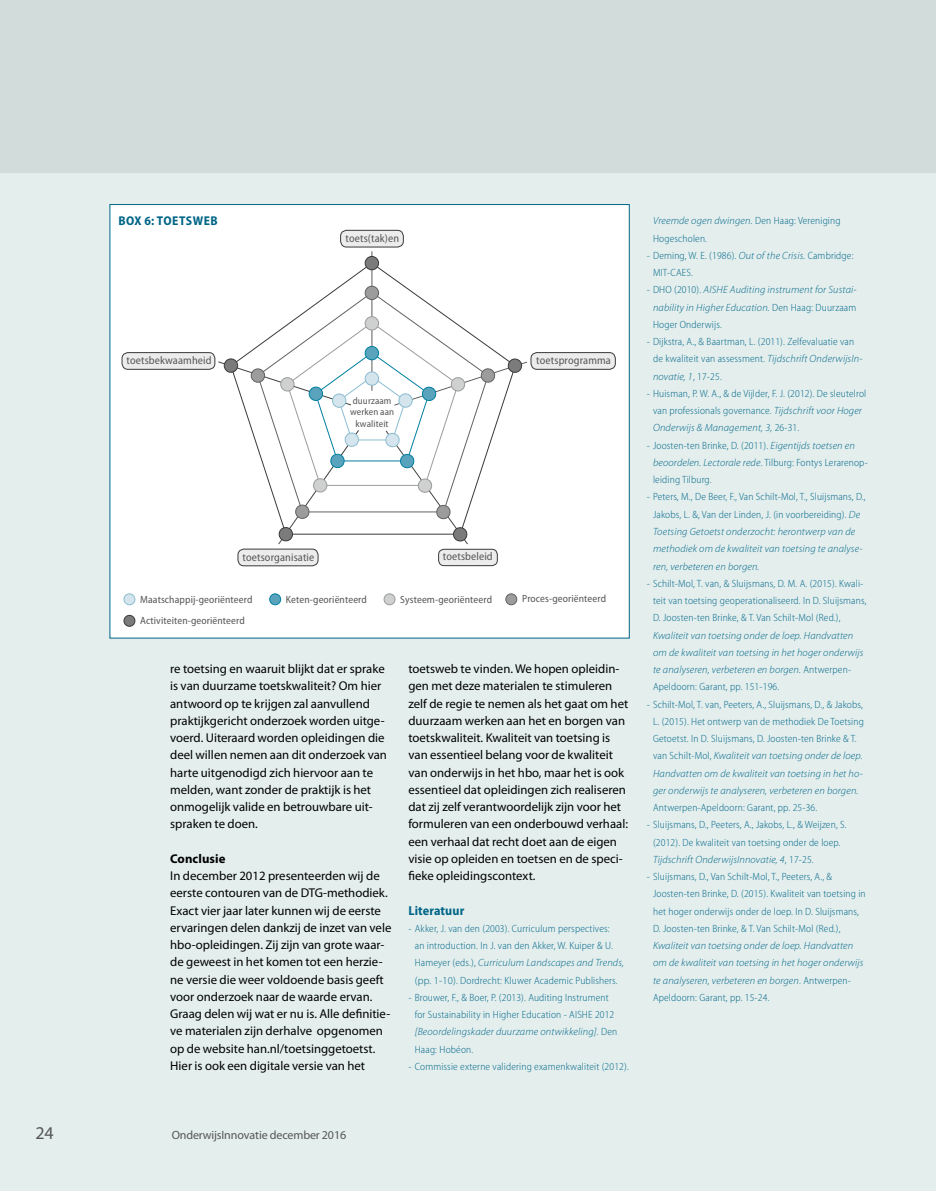
<style>
.page{position:relative;width:936px;height:1191px;background:#fff}
.page>*{position:absolute;margin:0;border:0;box-sizing:border-box;transform-origin:0 0}
.t1{font:18px "Myriad Pro";color:#565655}
.t2{font:700 semi-condensed 13.05px "Myriad Pro";letter-spacing:.01em;color:#006587}
.t3{font:12.75px/17.2px "Myriad Pro";color:#000}
.t4{font:700 semi-condensed 12.75px "Myriad Pro";letter-spacing:.04em;color:#006587}
.t5{font:700 12.75px "Myriad Pro";letter-spacing:.005em;color:#000}
.t6{font:12px "Myriad Pro";letter-spacing:-.01em;color:#565655}
.t7{font:semi-condensed 11.25px "Myriad Pro";letter-spacing:.01em;color:#565655}
.t8{font:300 semi-condensed 10.5px/17.2px "Myriad Pro";letter-spacing:.015em;color:#006587}
.t9{font:italic 300 10.5px/17.2px "Myriad Pro";letter-spacing:.015em;color:#006587}
.t10{font:semi-condensed 10.5px "Myriad Pro";letter-spacing:.01em;color:#565655}
.t11{font:semi-condensed 9.75px/11.2px "Myriad Pro";letter-spacing:.01em;color:#565655;text-align:center}
.s1{font-style:italic;font-stretch:normal}
.s2{font-stretch:normal}
.s3{font-style:normal;font-stretch:semi-condensed}
</style>
<div class="page">
<div style="left:0;top:0;width:935px;height:1191px;background:#e3eeed"></div>
<div style="left:0;top:0;width:935px;height:172px;background:#d2dcdb"></div>
<img style="left:935px;top:0;width:1px;height:380px">
<div style="left:109px;top:204px;width:520px;height:434px;background:#fff"></div>
<hr style="left:371px;top:251px;width:1px;height:140px;background:#3a3a39">
<svg style="left:291px;top:266px;width:163px;height:55px"></svg>
<div style="left:365px;top:256px;width:13px;height:14px;background:#7a7b7a;border-radius:50%"></div>
<div style="left:364px;top:256px;width:15px;height:14px;border:1px solid #3a3a39;border-radius:50%"></div>
<div style="left:365px;top:286px;width:13px;height:13px;background:#9c9c9d;border-radius:50%"></div>
<div style="left:364px;top:286px;width:15px;height:14px;border:1px solid #626261;border-radius:50%"></div>
<svg style="left:365px;top:317px;width:13px;height:13px"></svg>
<div style="left:364px;top:316px;width:15px;height:14px;border:1px solid #9c9c9d;border-radius:50%"></div>
<svg style="left:218px;top:321px;width:309px;height:224px"></svg>
<div style="left:340px;top:230px;width:63px;height:17px;background:#ececec;border-radius:6px"></div>
<div style="left:340px;top:230px;width:63px;height:17px;border:1px solid #3a3a39;border-radius:6px"></div>
<div style="left:531px;top:352px;width:84px;height:17px;background:#ececec;border-radius:6px"></div>
<div style="left:530px;top:352px;width:85px;height:18px;border:1px solid #3a3a39;border-radius:6px"></div>
<div style="left:122px;top:352px;width:93px;height:17px;background:#ececec;border-radius:6px"></div>
<div style="left:122px;top:352px;width:93px;height:18px;border:1px solid #3a3a39;border-radius:6px"></div>
<div style="left:438px;top:549px;width:59px;height:16px;background:#ececec;border-radius:5px"></div>
<div style="left:438px;top:549px;width:59px;height:17px;border:1px solid #3a3a39;border-radius:5px"></div>
<div style="left:238px;top:549px;width:80px;height:17px;background:#ececec;border-radius:6px"></div>
<div style="left:237px;top:549px;width:81px;height:17px;border:1px solid #3a3a39;border-radius:6px"></div>
<div style="left:124px;top:594px;width:11px;height:11px;background:#d4e5ee;border-radius:50%"></div>
<div style="left:123px;top:593px;width:12px;height:12px;border:1px solid #8cbcd0;border-radius:50%"></div>
<div style="left:506px;top:594px;width:10px;height:11px;background:#9c9c9d;border-radius:50%"></div>
<div style="left:505px;top:593px;width:12px;height:12px;border:1px solid #626261;border-radius:50%"></div>
<div style="left:124px;top:615px;width:11px;height:11px;background:#7a7b7a;border-radius:50%"></div>
<div style="left:123px;top:615px;width:12px;height:12px;border:1px solid #3a3a39;border-radius:50%"></div>
<div style="left:270px;top:594px;width:10px;height:11px;background:#5aa3bd;border-radius:50%"></div>
<div style="left:269px;top:593px;width:12px;height:12px;border:1px solid #007f9f;border-radius:50%"></div>
<div style="left:384px;top:594px;width:11px;height:11px;background:#cfd0d0;border-radius:50%"></div>
<div style="left:383px;top:593px;width:12px;height:12px;border:1px solid #9c9c9d;border-radius:50%"></div>
<p class="t4" style="left:118px;top:213px;width:101px">BOX 6: TOETSWEB</p>
<p class="t7" style="left:345px;top:232px;width:55px">toets(tak)en</p>
<p class="t7" style="left:126px;top:354px;width:86px">toetsbekwaamheid</p>
<p class="t7" style="left:536px;top:354px;width:76px">toetsprogramma</p>
<p class="t11" style="left:350px;top:395px;width:46px">duurzaam werken aan kwaliteit</p>
<p class="t7" style="left:242px;top:551px;width:73px">toetsorganisatie</p>
<p class="t7" style="left:443px;top:550px;width:51px">toetsbeleid</p>
<p class="t10" style="left:140px;top:594px;width:114px">Maatschappij-georiënteerd</p>
<p class="t10" style="left:522px;top:593px;width:86px">Proces-georiënteerd</p>
<p class="t10" style="left:140px;top:615px;width:106px">Activiteiten-georiënteerd</p>
<p class="t10" style="left:286px;top:594px;width:82px">Keten-georiënteerd</p>
<p class="t10" style="left:400px;top:594px;width:93px">Systeem-georiënteerd</p>
<p class="t3" style="left:170px;top:660px;width:218px">re toetsing en waaruit blijkt dat er sprake is van duurzame toetskwaliteit? Om hier antwoord op te krijgen zal aanvullend praktijkgericht onderzoek worden uitge&shy;voerd. Uiteraard worden opleidingen die deel willen nemen aan dit onderzoek van harte uitgenodigd zich hiervoor aan te melden, want zonder de praktijk is het onmogelijk valide en betrouwbare uit&shy;spraken te doen.</p>
<p class="t5" style="left:170px;top:851px;width:57px">Conclusie</p>
<p class="t3" style="left:170px;top:867px;width:223px">In december 2012 presenteerden wij de eerste contouren van de DTG-methodiek.<br>Exact vier jaar later kunnen wij de eerste ervaringen delen dankzij de inzet van vele hbo-opleidingen. Zij zijn van grote waar&shy;de geweest in het komen tot een herzie&shy;ne versie die weer voldoende basis geeft voor onderzoek naar de waarde ervan.<br>Graag delen wij wat er nu is. Alle definitie&shy;ve materialen zijn derhalve opgenomen op de website han.nl/toetsinggetoetst.<br>Hier is ook een digitale versie van het</p>
<p class="t3" style="left:408px;top:660px;width:221px">toetsweb te vinden. We hopen opleidin&shy;gen met deze materialen te stimuleren zelf de regie te nemen als het gaat om het duurzaam werken aan het en borgen van toetskwaliteit. Kwaliteit van toetsing is van essentieel belang voor de kwaliteit van onderwijs in het hbo, maar het is ook essentieel dat opleidingen zich realiseren dat zij zelf verantwoordelijk zijn voor het formuleren van een onderbouwd verhaal: een verhaal dat recht doet aan de eigen visie op opleiden en toetsen en de speci&shy;fieke opleidingscontext.</p>
<p class="t2" style="left:408px;top:903px;width:57px">Literatuur</p>
<p class="t8" style="left:415px;top:920px;width:211px;text-indent:-6px">- Akker, J. van den (2003). Curriculum perspectives:<br>an introduction. In J. van den Akker, W. Kuiper &amp; U.<br>Hameyer (eds.), <span class="s1">Curriculum Landscapes and Trends, </span><span class="s2">(pp. 1-10)</span>. Dordrecht: Kluwer Academic Publishers.</p>
<p class="t8" style="left:415px;top:989px;width:204px;text-indent:-6px">- Brouwer, F., &amp; Boer, P. (2013). Auditing Instrument for Sustainability in Higher Education - AISHE 2012 <span class="s1">[Beoordelingskader duurzame ontwikkeling]</span>. Den Haag: Hobéon.</p>
<p class="t8" style="left:408px;top:1058px;width:222px">- Commissie externe validering examenkwaliteit (2012).</p>
<p class="t8" style="left:653px;top:212px;width:189px"><span class="s1">Vreemde ogen dwingen.</span> Den Haag: Vereniging<br>Hogescholen.</p>
<p class="t8" style="left:653px;top:247px;width:202px;text-indent:-6px">- Deming, W. E. (1986). <span class="s1">Out of the Crisis.</span> Cambridge:<br>MIT-CAES.</p>
<p class="t9" style="left:653px;top:281px;width:205px;text-align:justify;text-indent:-6px"><span class="s3">- DHO (2010).</span> AISHE Auditing instrument for Sustai&shy;nability in Higher Education. <span class="s3">Den Haag: Duurzaam Hoger Onderwijs.</span></p>
<p class="t8" style="left:653px;top:333px;width:211px;text-indent:-6px">- Dijkstra, A., &amp; Baartman, L. (2011). Zelfevaluatie van de kwaliteit van assessment. <span class="s1">Tijdschrift OnderwijsIn&shy;novatie, 1</span>, 17-25.</p>
<p class="t8" style="left:653px;top:385px;width:215px;text-indent:-6px">- Huisman, P. W. A., &amp; de Vijlder, F. J. (2012). De sleutelrol van professionals governance. <span class="s1">Tijdschrift voor Hoger<br>Onderwijs &amp; Management, 3,</span> 26-31.</p>
<p class="t8" style="left:653px;top:437px;width:216px;text-indent:-6px">- Joosten-ten Brinke, D. (2011). <span class="s1">Eigentijds toetsen en beoordelen. Lectorale rede</span>. Tilburg: Fontys Lerarenop&shy;leiding Tilburg.</p>
<p class="t9" style="left:653px;top:488px;width:214px;text-indent:-6px"><span class="s3">- Peters, M., De Beer, F., Van Schilt-Mol, T., Sluijsmans, D., Jakobs, L. &amp;, Van der Linden, J. (in voorbereiding).</span> De Toetsing Getoetst onderzocht: herontwerp van de methodiek om de kwaliteit van toetsing te analyse&shy;ren, verbeteren en borgen.</p>
<p class="t8" style="left:653px;top:575px;width:215px;text-indent:-6px">- Schilt-Mol, T. van, &amp; Sluijsmans, D. M. A. (2015). Kwali&shy;teit van toetsing geoperationaliseerd. In D. Sluijsmans,<br>D. Joosten-ten Brinke, &amp; T. Van Schilt-Mol (Red.),</p>
<p class="t9" style="left:653px;top:626px;width:212px">Kwaliteit van toetsing onder de loep. Handvatten om de kwaliteit van toetsing in het hoger onderwijs te analyseren, verbeteren en borgen. <span class="s3">Antwerpen-Apeldoorn: Garant, pp. 151-196.</span></p>
<p class="t8" style="left:653px;top:695px;width:212px;text-indent:-6px">- Schilt-Mol, T. van, Peeters, A., Sluijsmans, D., &amp; Jakobs, L. (2015). Het ontwerp van de methodiek De Toetsing Getoetst. In D. Sluijsmans, D. Joosten-ten Brinke &amp; T. van Schilt-Mol, <span class="s1">Kwaliteit van toetsing onder de loep.<br>Handvatten om de kwaliteit van toetsing in het ho&shy;ger onderwijs te analyseren, verbeteren en borgen.</span></p>
<p class="t8" style="left:653px;top:799px;width:166px">Antwerpen-Apeldoorn: Garant, pp. 25-36.</p>
<p class="t8" style="left:653px;top:816px;width:195px;text-indent:-6px">- Sluijsmans, D., Peeters, A., Jakobs, L., &amp; Weijzen, S. (2012). De kwaliteit van toetsing onder de loep.<br><span class="s1">Tijdschrift OnderwijsInnovatie, 4</span>, 17-25.</p>
<p class="t8" style="left:653px;top:868px;width:214px;text-indent:-6px">- Sluijsmans, D., Van Schilt-Mol, T., Peeters, A., &amp; Joosten-ten Brinke, D. (2015). Kwaliteit van toetsing in het hoger onderwijs onder de loep. In D. Sluijsmans, D. Joosten-ten Brinke, &amp; T. Van Schilt-Mol (Red.),</p>
<p class="t9" style="left:653px;top:937px;width:212px">Kwaliteit van toetsing onder de loep. Handvatten om de kwaliteit van toetsing in het hoger onderwijs te analyseren, verbeteren en borgen<span class="s3">. Antwerpen-Apeldoorn: Garant, pp. 15-24.</span></p>
<h1 class="t1" style="left:36px;top:1123px;width:20px">24</h1>
<p class="t6" style="left:172px;top:1128px;width:176px">OnderwijsInnovatie december 2016</p>
</div>
